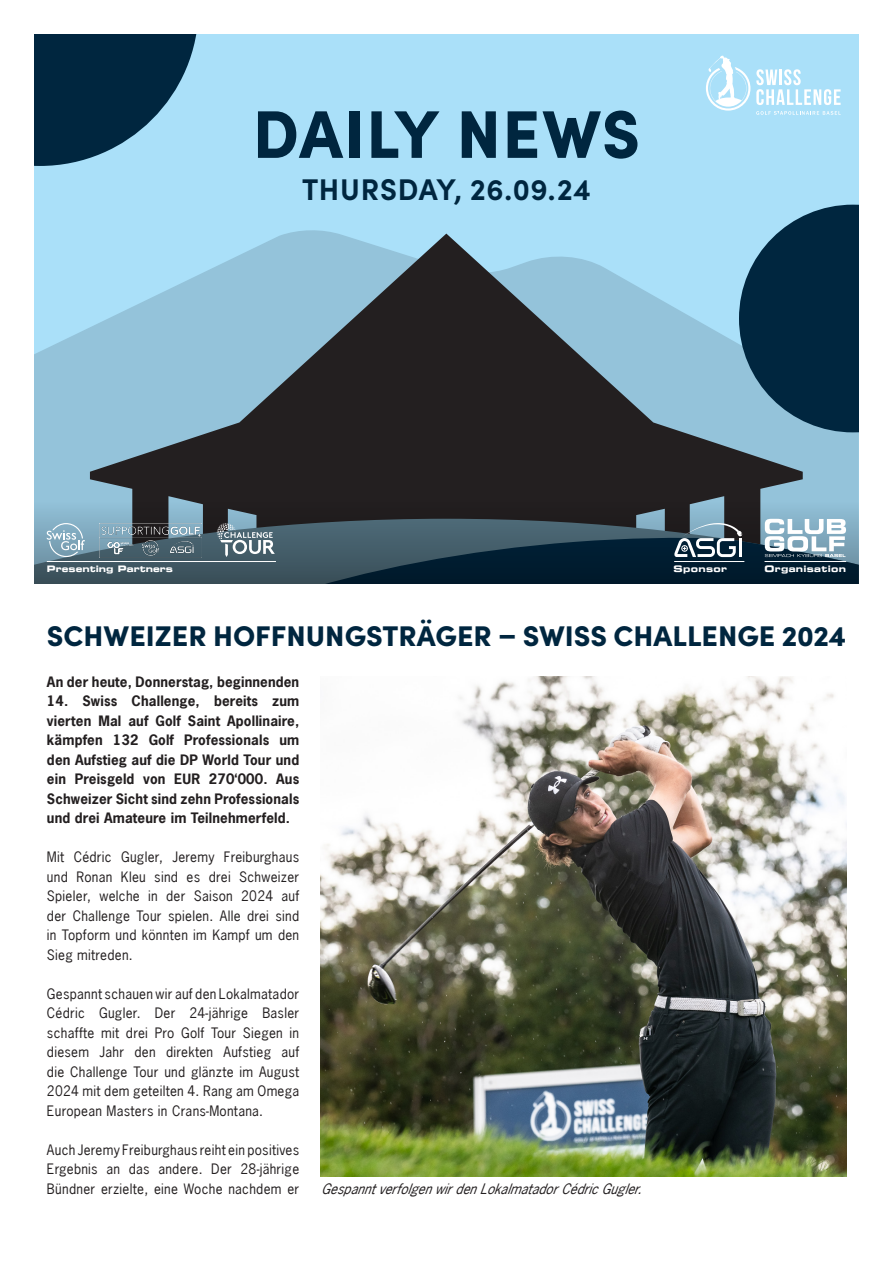
<style>
.page{position:relative;width:893px;height:1263px;background:#fff}
.page>*{position:absolute;margin:0;border:0;box-sizing:border-box;transform-origin:0 0}
.t1{font:900 67.5px "Sofia Pro";letter-spacing:.02em;color:#00263f}
.t2{font:700 30px "Sofia Pro";letter-spacing:.02em;color:#00263f}
.t3{font:900 28.5px "Sofia Pro";color:#00263f}
.t4{font:13.5px/19.5px "News Gothic";letter-spacing:.02em;color:#231f20;text-align:justify}
.t5{font:700 13.5px/19.5px "News Gothic";letter-spacing:.01em;color:#231f20;text-align:justify}
.t6{font:italic 13.5px "News Gothic";color:#231f20}
.t7{font:9px "Eurostile LT Bold Extended Two";letter-spacing:.03em;color:#fff}
.t8{font:9px "Eurostile LT Bold Extended Two";color:#fff}
</style>
<div class="page">
<div style="left:34px;top:34px;width:825px;height:550px;background:#aae0f9"></div>
<svg style="left:34px;top:230px;width:825px;height:272px;fill:#94c3da"></svg>
<svg style="left:34px;top:34px;width:163px;height:132px"></svg>
<svg style="left:90px;top:234px;width:713px;height:268px;background:#5f7783"></svg>
<svg style="left:739px;top:205px;width:120px;height:227px;background:#234c65"></svg>
<svg style="left:34px;top:502px;width:825px;height:82px;background:#475963"></svg>
<svg style="left:282px;top:519px;width:577px;height:65px;background:#344c5b"></svg>
<svg style="left:47px;top:523px;width:38px;height:34px"></svg>
<svg style="left:217px;top:523px;width:58px;height:34px;background:#778a93"></svg>
<img style="left:100px;top:523px;width:101px;height:34px">
<hr style="left:47px;top:561px;width:229px;height:1px;background:#fff">
<hr style="left:674px;top:561px;width:70px;height:1px;background:#fff">
<hr style="left:765px;top:561px;width:81px;height:1px;background:#fff">
<svg style="left:756px;top:69px;width:85px;height:36px"></svg>
<svg style="left:706px;top:56px;width:44px;height:55px"></svg>
<svg style="left:756px;top:111px;width:85px;height:4px"></svg>
<img style="left:320px;top:676px;width:526px;height:500px">
<p class="t1" style="left:253px;top:81px;width:389px">DAILY NEWS</p>
<p class="t2" style="left:302px;top:166px;width:290px">THURSDAY, 26.09.24</p>
<p class="t8" style="left:47px;top:563px;width:127px">Presenting Partners</p>
<p class="t7" style="left:674px;top:563px;width:55px">Sponsor</p>
<p class="t7" style="left:765px;top:563px;width:83px">Organisation</p>
<p class="t3" style="left:47px;top:613px;width:801px">SCHWEIZER HOFFNUNGSTRÄGER – SWISS CHALLENGE 2024</p>
<p class="t5" style="left:47px;top:671px;width:254px">An der heute, Donnerstag, beginnenden</p>
<p class="t5" style="left:47px;top:691px;width:254px">14. Swiss Challenge, bereits zum vierten Mal auf Golf Saint Apollinaire, kämpfen 132 Golf Professionals um den Aufstieg auf die DP World Tour und ein Preisgeld von EUR 270‘000. Aus Schweizer Sicht sind zehn Professionals und drei Amateure im Teilnehmerfeld.</p>
<p class="t4" style="left:47px;top:847px;width:254px">Mit Cédric Gugler, Jeremy Freiburghaus und Ronan Kleu sind es drei Schweizer Spieler, welche in der Saison 2024 auf der Challenge Tour spielen. Alle drei sind in Topform und könnten im Kampf um den Sieg mitreden.</p>
<p class="t4" style="left:47px;top:984px;width:254px">Gespannt schauen wir auf den Lokalmatador Cédric Gugler. Der 24-jährige Basler schaffte mit drei Pro Golf Tour Siegen in diesem Jahr den direkten Aufstieg auf die Challenge Tour und glänzte im August 2024 mit dem geteilten 4. Rang am Omega European Masters in Crans-Montana.</p>
<p class="t4" style="left:47px;top:1140px;width:254px">Auch Jeremy Freiburghaus reiht ein positives Ergebnis an das andere. Der 28-jährige Bündner erzielte, eine Woche nachdem er</p>
<p class="t6" style="left:321px;top:1180px;width:328px">GespanntverfolgenwirdenLokalmatadorCédricGugler.</p>
</div>
